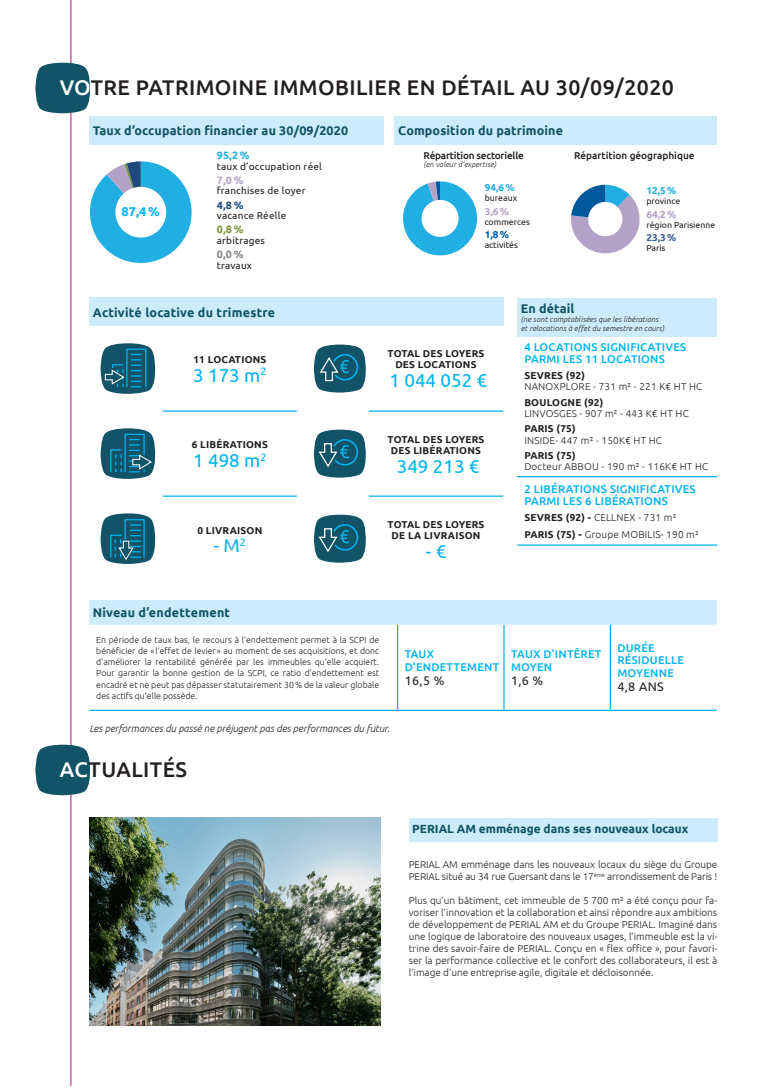
<style>
.page{position:relative;width:780px;height:1088px;background:#fff}
.page>*{position:absolute;margin:0;border:0;box-sizing:border-box;transform-origin:0 0}
.t1{font:500 21.25px "Ubuntu";letter-spacing:.02em;color:#231f20}
.t2{font:18.75px "Ubuntu";color:#00b3ef}
.t3{font:700 12.75px "Ubuntu";color:#00b3ef}
.Style_de_paragraphe{font:700 12.5px "Ubuntu";letter-spacing:.01em;color:#125367}
.t4{font:12.5px "Ubuntu";color:#231f20}
.Style_de_paragraphe-2{font:700 11.88px "Ubuntu";color:#125367}
.t5{font:500 11.25px/12.5px "Ubuntu";letter-spacing:.02em;color:#00b3ef}
.t6{font:700 10.62px "Ubuntu";color:#20aee3}
.t7{font:700 10.62px "Ubuntu";color:#b3a2c7}
.t8{font:700 10.62px "Ubuntu";color:#1f497d}
.t9{font:700 10.62px "Ubuntu";color:#77933c}
.t10{font:700 10.62px "Ubuntu";color:#808285}
.t11{font:300 10px/12px "Ubuntu";color:#231f20}
.t12{font:300 10px/11.2px "Ubuntu";letter-spacing:.02em;color:#231f20}
.t13{font:700 10px/11.2px "Ubuntu";letter-spacing:.02em;color:#231f20;text-align:center}
.t14{font:10px "Ubuntu";letter-spacing:.02em;color:#231f20}
.t15{font:italic 300 10px "Ubuntu";color:#231f20}
.t16{font:500 10px "Ubuntu";color:#231f20}
.t17{font:500 10px "Ubuntu";letter-spacing:-.02em;color:#231f20}
.t18{font:700 10px "Ubuntu";color:#20aee3}
.t19{font:700 10px "Ubuntu";color:#b3a2c7}
.t20{font:700 10px "Ubuntu";color:#376092}
.t21{font:700 10px "Ubuntu";color:#00589c}
.t22{font:300 8.75px/11.2px "Ubuntu";color:#231f20;text-align:justify}
.t23{font:8.75px "Ubuntu";color:#231f20}
.Style_de_paragraphe-3{font:italic 300 7.5px/8.8px "Ubuntu";letter-spacing:.02em;color:#231f20}
.s1{color:#fff}
.s2{font-weight:700}
</style>
<div class="page">
<hr style="left:70px;top:0;width:1px;height:1085px;background:#b74599">
<svg style="left:35px;top:63px;width:55px;height:50px;background:#2c6577"></svg>
<svg style="left:35px;top:745px;width:55px;height:50px;background:#2c6577"></svg>
<div style="left:394px;top:116px;width:323px;height:28px;background:#ccecfb"></div>
<div style="left:89px;top:116px;width:294px;height:28px;background:#ccecfb"></div>
<svg style="left:403px;top:181px;width:74px;height:75px"></svg>
<svg style="left:90px;top:161px;width:101px;height:102px"></svg>
<svg style="left:571px;top:184px;width:69px;height:70px"></svg>
<div style="left:517px;top:298px;width:200px;height:39px;background:#ccecfb"></div>
<hr style="left:517px;top:476px;width:200px;height:1px;background:#00b3ef">
<hr style="left:517px;top:544px;width:200px;height:2px;background:#00b3ef">
<div style="left:89px;top:298px;width:414px;height:28px;background:#ccecfb"></div>
<hr style="left:163px;top:410px;width:134px;height:2px;background:#00b3ef">
<hr style="left:163px;top:495px;width:134px;height:2px;background:#00b3ef">
<hr style="left:368px;top:410px;width:135px;height:2px;background:#00b3ef">
<hr style="left:368px;top:495px;width:135px;height:2px;background:#00b3ef">
<svg style="left:100px;top:343px;width:55px;height:51px;background:#327489"></svg>
<svg style="left:314px;top:344px;width:52px;height:49px;background:#377487"></svg>
<svg style="left:100px;top:428px;width:55px;height:51px;background:#327489"></svg>
<svg style="left:314px;top:430px;width:52px;height:48px;background:#337285"></svg>
<svg style="left:100px;top:513px;width:55px;height:51px;background:#327489"></svg>
<svg style="left:314px;top:515px;width:52px;height:48px;background:#337285"></svg>
<div style="left:89px;top:600px;width:627px;height:25px;background:#ccecfb"></div>
<hr style="left:397px;top:625px;width:1px;height:85px;background:#00b3ef">
<hr style="left:503px;top:625px;width:1px;height:85px;background:#00b3ef">
<hr style="left:609px;top:625px;width:2px;height:85px;background:#00b3ef">
<hr style="left:89px;top:710px;width:308px;height:1px;background:#00b3ef">
<hr style="left:397px;top:710px;width:107px;height:1px;background:#00b3ef">
<hr style="left:504px;top:710px;width:106px;height:1px;background:#00b3ef">
<hr style="left:610px;top:710px;width:106px;height:1px;background:#00b3ef">
<div style="left:409px;top:818px;width:308px;height:23px;background:#ccecfb"></div>
<img style="left:89px;top:818px;width:292px;height:207px">
<p class="t1" style="left:60px;top:74px;width:615px"><span class="s1">VO</span>TRE PATRIMOINE IMMOBILIER EN DÉTAIL AU 30/09/2020</p>
<p class="Style_de_paragraphe" style="left:93px;top:123px;width:257px">Taux d’occupation financier au 30/09/2020</p>
<p class="Style_de_paragraphe" style="left:398px;top:123px;width:166px">Composition du patrimoine</p>
<p class="t6" style="left:217px;top:149px;width:34px">95,2 %</p>
<p class="t14" style="left:217px;top:160px;width:107px">taux d’occupation réel</p>
<p class="t7" style="left:217px;top:174px;width:28px">7,0 %</p>
<p class="t14" style="left:217px;top:185px;width:90px">franchises de loyer</p>
<p class="t8" style="left:217px;top:198px;width:28px">4,8 %</p>
<p class="t14" style="left:217px;top:210px;width:71px">vacance Réelle</p>
<p class="t9" style="left:217px;top:223px;width:28px">0,8 %</p>
<p class="t14" style="left:217px;top:234px;width:50px">arbitrages</p>
<p class="t10" style="left:217px;top:248px;width:28px">0,0 %</p>
<p class="t14" style="left:217px;top:259px;width:37px">travaux</p>
<p class="t17" style="left:423px;top:149px;width:102px">Répartition sectorielle</p>
<p class="Style_de_paragraphe-3" style="left:423px;top:160px;width:74px">(en valeur d’expertise)</p>
<p class="t18" style="left:484px;top:182px;width:31px">94,6%</p>
<p class="t23" style="left:484px;top:193px;width:34px">bureaux</p>
<p class="t19" style="left:484px;top:205px;width:26px">3,6%</p>
<p class="t23" style="left:484px;top:216px;width:47px">commerces</p>
<p class="t21" style="left:484px;top:229px;width:26px">1,8%</p>
<p class="t23" style="left:484px;top:240px;width:35px">activités</p>
<p class="t3" style="left:122px;top:203px;width:40px">87,4%</p>
<p class="t16" style="left:574px;top:149px;width:122px">Répartition géographique</p>
<p class="t18" style="left:646px;top:184px;width:31px">12,5%</p>
<p class="t23" style="left:646px;top:196px;width:36px">province</p>
<p class="t19" style="left:646px;top:208px;width:31px">64,2%</p>
<p class="t23" style="left:646px;top:219px;width:71px">région Parisienne</p>
<p class="t20" style="left:646px;top:232px;width:31px">23,3%</p>
<p class="t23" style="left:646px;top:243px;width:21px">Paris</p>
<p class="Style_de_paragraphe" style="left:93px;top:305px;width:184px">Activité locative du trimestre</p>
<p class="t13" style="left:193px;top:353px;width:75px">11 LOCATIONS</p>
<p class="t2" style="left:193px;top:363px;width:75px">3 173 m<sup>2</sup></p>
<p class="t13" style="left:192px;top:439px;width:77px">6 LIBÉRATIONS</p>
<p class="t2" style="left:193px;top:449px;width:75px">1 498 m<sup>2</sup></p>
<p class="t13" style="left:197px;top:524px;width:66px">0 LIVRAISON</p>
<p class="t2" style="left:214px;top:534px;width:34px">- M<sup>2</sup></p>
<p class="t13" style="left:387px;top:348px;width:98px">TOTAL DES LOYERS<br>DES LOCATIONS</p>
<p class="t2" style="left:389px;top:369px;width:99px">1 044 052 €</p>
<p class="t13" style="left:387px;top:433px;width:98px">TOTAL DES LOYERS<br>DES LIBÉRATIONS</p>
<p class="t2" style="left:397px;top:454px;width:84px">349 213 €</p>
<p class="t13" style="left:387px;top:518px;width:98px">TOTAL DES LOYERS<br>DE LA LIVRAISON</p>
<p class="t2" style="left:425px;top:540px;width:22px">- €</p>
<p class="Style_de_paragraphe" style="left:521px;top:301px;width:55px">En détail</p>
<p class="Style_de_paragraphe-3" style="left:521px;top:315px;width:145px">(ne sont comptablisées que les libérations et relocations à effet du semestre en cours)</p>
<p class="t5" style="left:524px;top:340px;width:163px">4 LOCATIONS SIGNIFICATIVES<br>PARMI LES 11 LOCATIONS</p>
<p class="t12" style="left:524px;top:369px;width:179px"><span class="s2">SEVRES (92)<br></span>NANOXPLORE - 731 m² - 221 K€ HT HC</p>
<p class="t12" style="left:524px;top:396px;width:166px"><span class="s2">BOULOGNE (92)<br></span>LINVOSGES - 907 m² - 443 K€ HT HC</p>
<p class="t12" style="left:524px;top:423px;width:139px"><span class="s2">PARIS (75)<br></span>INSIDE- 447 m² - 150K€ HT HC</p>
<p class="t12" style="left:524px;top:450px;width:185px"><span class="s2">PARIS (75)<br></span>Docteur ABBOU - 190 m² - 116K€ HT HC</p>
<p class="t5" style="left:524px;top:482px;width:173px">2 LIBÉRATIONS SIGNIFICATIVES<br>PARMI LES 6 LIBÉRATIONS</p>
<p class="t12" style="left:524px;top:511px;width:153px"><span class="s2">SEVRES (92) -</span> CELLNEX - 731 m²</p>
<p class="t12" style="left:524px;top:528px;width:176px"><span class="s2">PARIS (75) -</span> Groupe MOBILIS- 190 m²</p>
<p class="Style_de_paragraphe" style="left:93px;top:605px;width:139px">Niveau d’endettement</p>
<p class="t22" style="left:96px;top:633px;width:284px">En période de taux bas, le recours à l’endettement permet à la SCPI de bénéficier de « l’effet de levier » au moment de ses acquisitions, et donc d’améliorer la rentabilité générée par les immeubles qu’elle acquiert.<br>Pour garantir la bonne gestion de la SCPI, ce ratio d’endettement est encadré et ne peut pas dépasser statutairement 30 % de la valeur globale des actifs qu’elle possède.</p>
<p class="t15" style="left:89px;top:722px;width:302px">Les performances du passé ne préjugent pas des performances du futur.</p>
<p class="t1" style="left:60px;top:756px;width:129px"><span class="s1">AC</span>TUALITÉS</p>
<p class="t5" style="left:404px;top:647px;width:96px">TAUX<br>D’ENDETTEMENT</p>
<p class="t4" style="left:404px;top:673px;width:41px">16,5 %</p>
<p class="t5" style="left:511px;top:647px;width:92px">TAUX D’INTÊRET<br>MOYEN</p>
<p class="t4" style="left:511px;top:673px;width:34px">1,6 %</p>
<p class="t5" style="left:617px;top:641px;width:68px">DURÉE<br>RÉSIDUELLE<br>MOYENNE</p>
<p class="t4" style="left:617px;top:679px;width:48px">4,8 ANS</p>
<p class="Style_de_paragraphe-2" style="left:412px;top:822px;width:278px">PERIAL AM emménage dans ses nouveaux locaux</p>
<p class="t11" style="left:409px;top:858px;width:310px">PERIAL AM emménage dans les nouveaux locaux du siège du Groupe<br>PERIAL situé au 34 rue Guersant dans le 17<sup>ème</sup> arrondissement de Paris !</p>
<p class="t11" style="left:409px;top:894px;width:310px;text-align:justify">Plus qu’un bâtiment, cet immeuble de 5 700 m² a été conçu pour fa&shy;voriser l’innovation et la collaboration et ainsi répondre aux ambitions de développement de PERIAL AM et du Groupe PERIAL. Imaginé dans une logique de laboratoire des nouveaux usages, l’immeuble est la vi&shy;trine des savoir-faire de PERIAL. Conçu en « flex office », pour favori&shy;ser la performance collective et le confort des collaborateurs, il est à l’image d’une entreprise agile, digitale et décloisonnée.</p>
</div>
